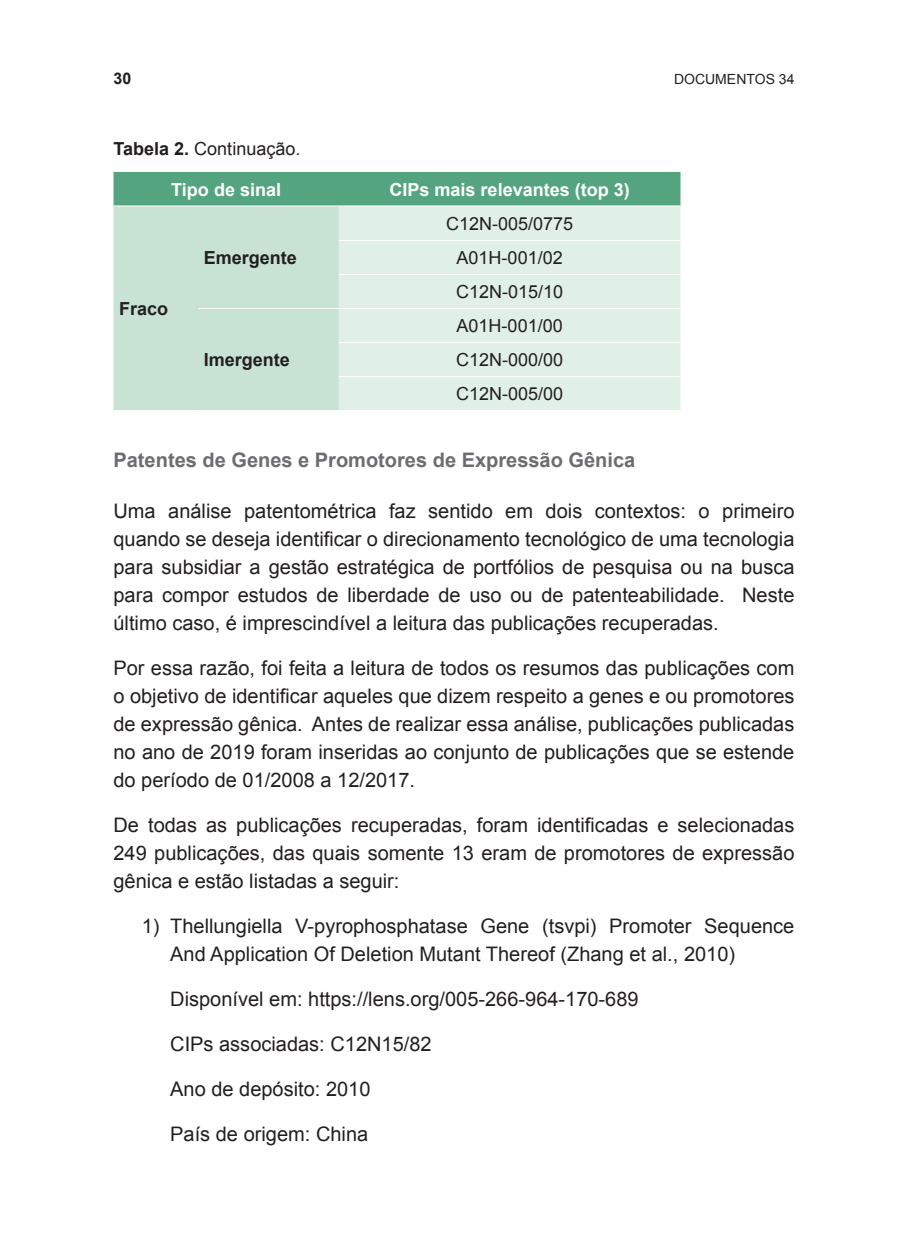
<style>
.page{position:relative;width:908px;height:1248px;background:#fff}
.page>*{position:absolute;margin:0;border:0;box-sizing:border-box;transform-origin:0 0}
.t1{font:20px/28px "Arial";color:#231f20;text-align:justify}
.t2{font:700 20px "Arial";color:#6c6d70}
.t3{font:18px/34px "Arial";color:#231f20;text-align:center}
.t4{font:700 18px "Arial";color:#fff}
.t5{font:700 18px "Arial";color:#231f20}
.t6{font:700 16px "Arial";color:#231f20}
.t7{font:14px "Arial";color:#231f20}
.s1{font-weight:700}
</style>
<div class="page">
<div style="left:113px;top:172px;width:567px;height:33px;background:#54a57f"></div>
<div style="left:113px;top:206px;width:226px;height:204px;background:#c8e3d3"></div>
<div style="left:339px;top:206px;width:341px;height:204px;background:#e0f0e7"></div>
<hr style="left:339px;top:240px;width:341px;height:1px;background:#fff">
<hr style="left:339px;top:274px;width:341px;height:1px;background:#fff">
<hr style="left:198px;top:308px;width:141px;height:1px;background:#fff">
<hr style="left:339px;top:308px;width:341px;height:1px;background:#fff">
<hr style="left:339px;top:342px;width:341px;height:1px;background:#fff">
<hr style="left:339px;top:376px;width:341px;height:1px;background:#fff">
<p class="t6" style="left:113px;top:67px;width:19px">30</p>
<p class="t7" style="left:673px;top:69px;width:122px">DOCUMENTOS 34</p>
<p class="t3" style="left:113px;top:132px;width:188px"><span class="s1">Tabela 2.</span> Continuação.</p>
<p class="t4" style="left:171px;top:177px;width:111px">Tipo de sinal</p>
<p class="t4" style="left:389px;top:177px;width:242px">CIPs mais relevantes (top 3)</p>
<p class="t5" style="left:119px;top:297px;width:51px">Fraco</p>
<p class="t5" style="left:204px;top:246px;width:95px">Emergente</p>
<p class="t5" style="left:204px;top:348px;width:88px">Imergente</p>
<p class="t3" style="left:446px;top:207px;width:129px">C12N‑005/0775<br>A01H‑001/02<br>C12N‑015/10</p>
<p class="t3" style="left:456px;top:309px;width:109px;text-align:justify">A01H‑001/00<br>C12N‑000/00<br>C12N‑005/00</p>
<p class="t2" style="left:113px;top:446px;width:523px">Patentes de Genes e Promotores de Expressão Gênica</p>
<p class="t1" style="left:113px;top:496px;width:682px">Uma análise patentométrica faz sentido em dois contextos: o primeiro quando se deseja identificar o direcionamento tecnológico de uma tecnologia para subsidiar a gestão estratégica de portfólios de pesquisa ou na busca para compor estudos de liberdade de uso ou de patenteabilidade. Neste último caso, é imprescindível a leitura das publicações recuperadas.</p>
<p class="t1" style="left:113px;top:653px;width:682px">Por essa razão, foi feita a leitura de todos os resumos das publicações com o objetivo de identificar aqueles que dizem respeito a genes e ou promotores de expressão gênica. Antes de realizar essa análise, publicações publicadas no ano de 2019 foram inseridas ao conjunto de publicações que se estende do período de 01/2008 a 12/2017.</p>
<p class="t1" style="left:113px;top:810px;width:682px">De todas as publicações recuperadas, foram identificadas e selecionadas 249 publicações, das quais somente 13 eram de promotores de expressão gênica e estão listadas a seguir:</p>
<p class="t1" style="left:170px;top:911px;width:625px;text-indent:-28px">1) Thellungiella V‑pyrophosphatase Gene (tsvpi) Promoter Sequence<br>And Application Of Deletion Mutant Thereof (Zhang et al., 2010)</p>
<p class="t1" style="left:170px;top:984px;width:470px">Disponível em: https://lens.org/005‑266‑964‑170‑689</p>
<p class="t1" style="left:170px;top:1029px;width:263px">CIPs associadas: C12N15/82</p>
<p class="t1" style="left:170px;top:1074px;width:202px">Ano de depósito: 2010</p>
<p class="t1" style="left:170px;top:1119px;width:199px">País de origem: China</p>
</div>
